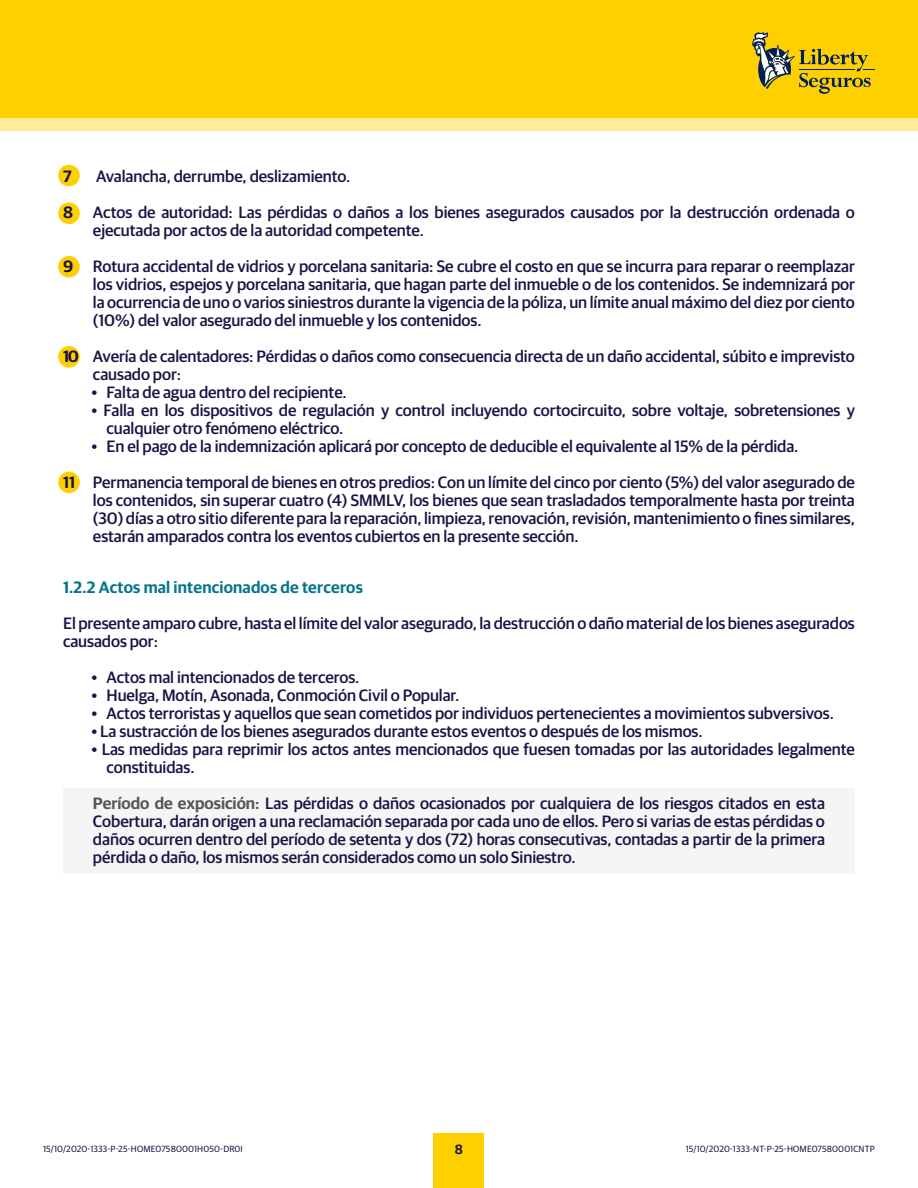
<style>
.page{position:relative;width:918px;height:1188px;background:#fff}
.page>*{position:absolute;margin:0;border:0;box-sizing:border-box;transform-origin:0 0}
.t1{font:500 16.5px/18px "Guardian Sans";letter-spacing:-.005em;color:#1a1446}
.t2{font:600 16.5px "Guardian Sans";letter-spacing:.01em;color:#06748c}
.t3{font:600 16.5px "Guardian Sans";color:#1a1446}
.t4{font:600 13.5px "Guardian Sans";color:#1a1446}
.t5{font:9px "Guardian Sans";letter-spacing:.015em;color:#1a1446}
.s1{font-weight:600}
.s2{font-weight:600;color:#565656}
</style>
<div class="page">
<div style="left:0;top:0;width:918px;height:131px;background:#ffec99"></div>
<div style="left:0;top:0;width:918px;height:118px;background:#ffd000"></div>
<svg style="left:752px;top:32px;width:122px;height:62px"></svg>
<div style="left:434px;top:1134px;width:50px;height:54px;background:#ffd000"></div>
<div style="left:58px;top:202px;width:22px;height:22px;background:#ffd000;border-radius:50%"></div>
<div style="left:58px;top:472px;width:22px;height:21px;background:#ffd000;border-radius:50%"></div>
<div style="left:58px;top:346px;width:22px;height:22px;background:#ffd000;border-radius:50%"></div>
<div style="left:58px;top:256px;width:22px;height:22px;background:#ffd000;border-radius:50%"></div>
<div style="left:58px;top:165px;width:22px;height:21px;background:#ffd000;border-radius:50%"></div>
<div style="left:63px;top:788px;width:792px;height:86px;background:#f5f5f5"></div>
<p class="t1" style="left:63px;top:157px;width:793px;line-height:36px;text-indent:33px">Avalancha, derrumbe, deslizamiento.<br><span class="s1">8</span> Actos de autoridad: Las pérdidas o daños a los bienes asegurados causados por la destrucción ordenada o</p>
<p class="t1" style="left:63px;top:211px;width:793px;line-height:36px;text-indent:30px">ejecutada por actos de la autoridad competente.<br><span class="s1">9</span> Rotura accidental de vidrios y porcelana sanitaria: Se cubre el costo en que se incurra para reparar o reemplazar</p>
<p class="t1" style="left:93px;top:274px;width:763px;text-align:justify">los vidrios, espejos y porcelana sanitaria, que hagan parte del inmueble o de los contenidos. Se indemnizará por la ocurrencia de uno o varios siniestros durante la vigencia de la póliza, un límite anual máximo del diez por ciento (10%) del valor asegurado del inmueble y los contenidos.</p>
<p class="t1" style="left:93px;top:346px;width:763px;text-indent:-30px"><span class="s1">10</span> Avería de calentadores: Pérdidas o daños como consecuencia directa de un daño accidental, súbito e imprevisto causado por:</p>
<p class="t1" style="left:91px;top:382px;width:257px">• Falta de agua dentro del recipiente.</p>
<p class="t1" style="left:106px;top:400px;width:750px;text-indent:-15px">• Falla en los dispositivos de regulación y control incluyendo cortocircuito, sobre voltaje, sobretensiones y cualquier otro fenómeno eléctrico.</p>
<p class="t1" style="left:63px;top:427px;width:794px;line-height:36px;text-indent:28px">• En el pago de la indemnización aplicará por concepto de deducible el equivalente al 15% de la pérdida.<br><span class="s1">11</span> Permanencia temporal de bienes en otros predios: Con un límite del cinco por ciento (5%) del valor asegurado de</p>
<p class="t1" style="left:93px;top:490px;width:763px;text-align:justify">los contenidos, sin superar cuatro (4) SMMLV, los bienes que sean trasladados temporalmente hasta por treinta (30) días a otro sitio diferente para la reparación, limpieza, renovación, revisión, mantenimiento o fines similares, estarán amparados contra los eventos cubiertos en la presente sección.</p>
<p class="t2" style="left:63px;top:575px;width:301px">1.2.2 Actos mal intencionados de terceros</p>
<p class="t1" style="left:63px;top:613px;width:793px">El presente amparo cubre, hasta el límite del valor asegurado, la destrucción o daño material de los bienes asegurados causados por:</p>
<p class="t1" style="left:91px;top:667px;width:269px">• Actos mal intencionados de terceros.</p>
<p class="t1" style="left:91px;top:685px;width:369px">• Huelga, Motín, Asonada, Conmoción Civil o Popular.</p>
<p class="t1" style="left:91px;top:703px;width:744px">• Actos terroristas y aquellos que sean cometidos por individuos pertenecientes a movimientos subversivos.</p>
<p class="t1" style="left:91px;top:721px;width:613px">• La sustracción de los bienes asegurados durante estos eventos o después de los mismos.</p>
<p class="t1" style="left:106px;top:739px;width:750px;text-indent:-15px">• Las medidas para reprimir los actos antes mencionados que fuesen tomadas por las autoridades legalmente constituidas.</p>
<p class="t1" style="left:93px;top:793px;width:734px;text-align:justify"><span class="s2">Período de exposición:</span> Las pérdidas o daños ocasionados por cualquiera de los riesgos citados en esta Cobertura, darán origen a una reclamación separada por cada uno de ellos. Pero si varias de estas pérdidas o daños ocurren dentro del período de setenta y dos (72) horas consecutivas, contadas a partir de la primera pérdida o daño, los mismos serán considerados como un solo Siniestro.</p>
<p class="t3" style="left:63px;top:164px;width:10px">7</p>
<p class="t5" style="left:43px;top:1142px;width:201px">15/10/2020-1333-P-25-HOME07580001H050-DR0I</p>
<p class="t4" style="left:455px;top:1139px;width:10px">8</p>
<p class="t5" style="left:686px;top:1142px;width:191px">15/10/2020-1333-NT-P-25-HOME07580001CNTP</p>
</div>
